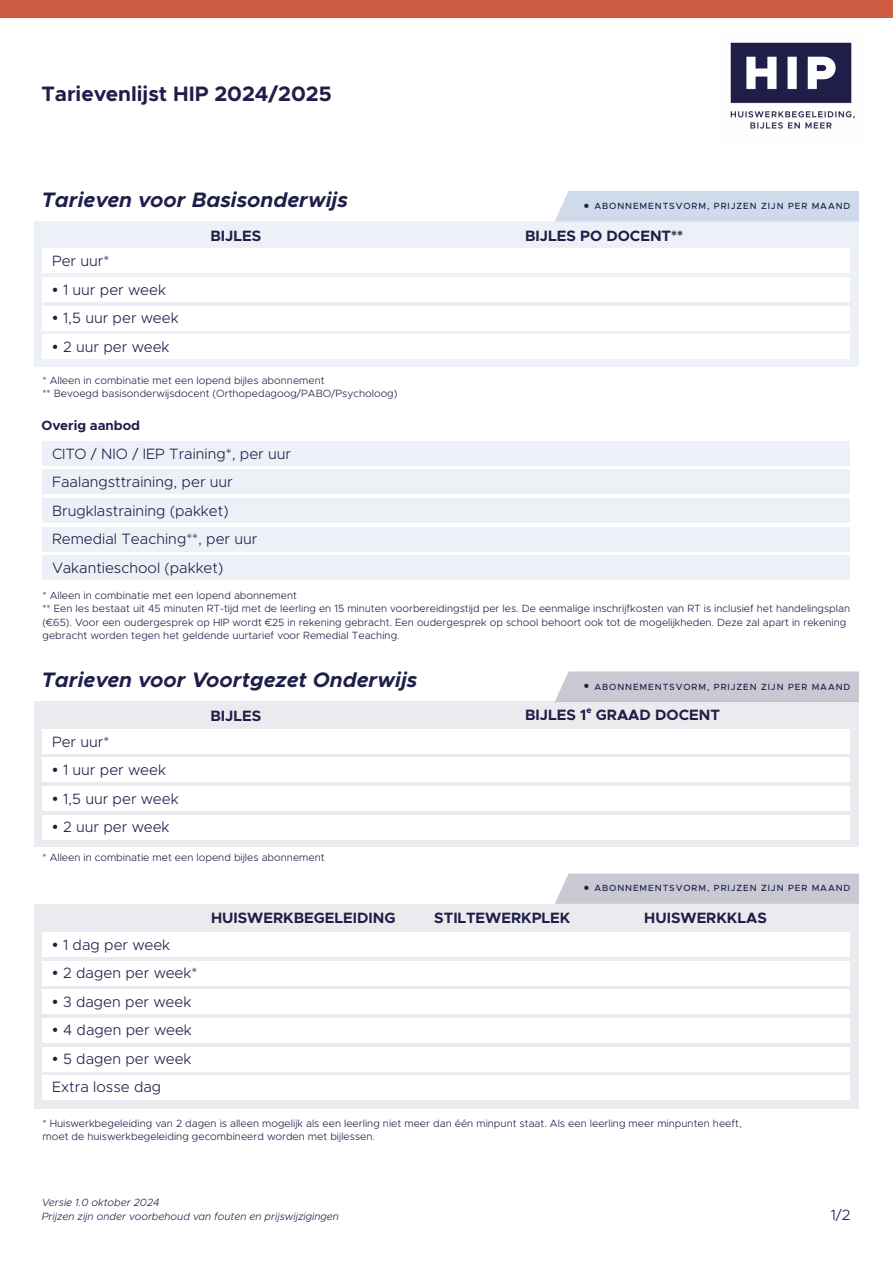
<style>
.page{position:relative;width:893px;height:1263px;background:#fff}
.page>*{position:absolute;margin:0;border:0;box-sizing:border-box;transform-origin:0 0}
.t1{font:italic 700 21px "Metropolis";color:#1e1e48}
.t2{font:700 21px "Metropolis";color:#1e1e48}
.t3{font:300 15px/28.5px "Metropolis";color:#1e1e48}
.t4{font:700 15px "Metropolis";color:#1e1e48}
.t5{font:700 13.5px "Metropolis";color:#1e1e48}
.t6{font:300 10.5px/13.5px "Metropolis";color:#1e1e48}
.t7{font:italic 300 10.5px/13.5px "Metropolis";color:#1e1e48}
.t8{font:500 9px "Metropolis";letter-spacing:.1em;color:#1e1e48}
</style>
<div class="page">
<div style="left:35px;top:221px;width:824px;height:146px;background:linear-gradient(to right,#edf1f7,#edf1f7)"></div>
<div style="left:35px;top:702px;width:824px;height:145px;background:linear-gradient(to right,#ebebef,#ebebef)"></div>
<div style="left:35px;top:904px;width:824px;height:204px;background:linear-gradient(to right,#ebebef,#ebebef)"></div>
<div style="left:43px;top:441px;width:807px;height:24px;background:#edf1f7"></div>
<div style="left:43px;top:249px;width:807px;height:24px;background:#fff"></div>
<div style="left:43px;top:729px;width:807px;height:24px;background:#fff"></div>
<div style="left:43px;top:470px;width:807px;height:24px;background:#edf1f7"></div>
<div style="left:43px;top:277px;width:807px;height:25px;background:#fff"></div>
<div style="left:43px;top:758px;width:807px;height:24px;background:#fff"></div>
<div style="left:43px;top:498px;width:807px;height:25px;background:#edf1f7"></div>
<div style="left:43px;top:306px;width:807px;height:24px;background:#fff"></div>
<div style="left:43px;top:786px;width:807px;height:25px;background:#fff"></div>
<div style="left:43px;top:527px;width:807px;height:24px;background:#edf1f7"></div>
<div style="left:43px;top:555px;width:807px;height:25px;background:#edf1f7"></div>
<div style="left:43px;top:335px;width:807px;height:24px;background:#fff"></div>
<div style="left:43px;top:815px;width:807px;height:24px;background:#fff"></div>
<img style="left:730px;top:42px;width:125px;height:87px">
<div style="left:0;top:0;width:893px;height:18px;background:#ce5c42"></div>
<div style="left:43px;top:932px;width:807px;height:25px;background:#fff"></div>
<div style="left:43px;top:961px;width:807px;height:24px;background:#fff"></div>
<div style="left:43px;top:990px;width:807px;height:24px;background:#fff"></div>
<div style="left:43px;top:1018px;width:807px;height:25px;background:#fff"></div>
<div style="left:43px;top:1047px;width:807px;height:24px;background:#fff"></div>
<div style="left:43px;top:1076px;width:807px;height:24px;background:#fff"></div>
<div style="left:555px;top:191px;width:304px;height:30px;background:#cfdaeb"></div>
<svg style="left:555px;top:671px;width:304px;height:31px;background:#cacad4"></svg>
<div style="left:555px;top:873px;width:304px;height:31px;background:#c9c9d3"></div>
<h1 class="t2" style="left:41px;top:80px;width:292px">Tarievenlijst HIP 2024/2025</h1>
<h1 class="t1" style="left:41px;top:186px;width:308px">Tarieven voor Basisonderwijs</h1>
<h2 class="t3" style="left:52px;top:247px;width:128px">Per uur*<br>⚫ 1 uur per week<br>⚫ 1,5 uur per week ⚫ 2 uur per week</h2>
<h2 class="t4" style="left:210px;top:226px;width:52px">BIJLES</h2>
<p class="t6" style="left:43px;top:373px;width:356px">* Alleen in combinatie met een lopend bijles abonnement<br>** Bevoegd basisonderwijsdocent (Orthopedagoog/PABO/Psycholoog)</p>
<p class="t5" style="left:41px;top:417px;width:100px">Overig aanbod</p>
<h2 class="t3" style="left:52px;top:439px;width:241px">CITO / NIO / IEP Training*, per uur<br>Faalangsttraining, per uur<br>Brugklastraining (pakket)<br>Remedial Teaching**, per uur<br>Vakantieschool (pakket)</h2>
<p class="t8" style="left:583px;top:200px;width:268px">⚫ ABONNEMENTSVORM, PRIJZEN ZIJN PER MAAND</p>
<h2 class="t4" style="left:525px;top:226px;width:160px">BIJLES PO DOCENT**</h2>
<p class="t6" style="left:43px;top:588px;width:809px">* Alleen in combinatie met een lopend abonnement<br>** Een les bestaat uit 45 minuten RT-tijd met de leerling en 15 minuten voorbereidingstijd per les. De eenmalige inschrijfkosten van RT is inclusief het handelingsplan (€65). Voor een oudergesprek op HIP wordt €25 in rekening gebracht. Een oudergesprek op school behoort ook tot de mogelijkheden. Deze zal apart in rekening gebracht worden tegen het geldende uurtarief voor Remedial Teaching.</p>
<h1 class="t1" style="left:41px;top:667px;width:377px">Tarieven voor Voortgezet Onderwijs</h1>
<h2 class="t3" style="left:52px;top:727px;width:128px">Per uur*<br>⚫ 1 uur per week<br>⚫ 1,5 uur per week ⚫ 2 uur per week</h2>
<h2 class="t4" style="left:210px;top:706px;width:52px">BIJLES</h2>
<p class="t6" style="left:43px;top:850px;width:284px">* Alleen in combinatie met een lopend bijles abonnement</p>
<p class="t8" style="left:583px;top:681px;width:268px">⚫ ABONNEMENTSVORM, PRIJZEN ZIJN PER MAAND</p>
<h2 class="t4" style="left:525px;top:705px;width:196px">BIJLES 1<sup>e</sup> GRAAD DOCENT</h2>
<p class="t8" style="left:583px;top:882px;width:268px">⚫ ABONNEMENTSVORM, PRIJZEN ZIJN PER MAAND</p>
<h2 class="t3" style="left:52px;top:930px;width:147px">⚫ 1 dag per week<br>⚫ 2 dagen per week* ⚫ 3 dagen per week ⚫ 4 dagen per week ⚫ 5 dagen per week<br>Extra losse dag</h2>
<h2 class="t4" style="left:211px;top:908px;width:186px">HUISWERKBEGELEIDING</h2>
<h2 class="t4" style="left:434px;top:908px;width:138px">STILTEWERKPLEK</h2>
<h2 class="t4" style="left:644px;top:908px;width:124px">HUISWERKKLAS</h2>
<p class="t6" style="left:43px;top:1116px;width:701px">* Huiswerkbegeleiding van 2 dagen is alleen mogelijk als een leerling niet meer dan één minpunt staat. Als een leerling meer minpunten heeft, moet de huiswerkbegeleiding gecombineerd worden met bijlessen.</p>
<p class="t7" style="left:42px;top:1196px;width:299px">Versie 1.0 oktober 2024<br>Prijzen zijn onder voorbehoud van fouten en prijswijzigingen</p>
<h2 class="t3" style="left:831px;top:1200px;width:21px">1/2</h2>
</div>
